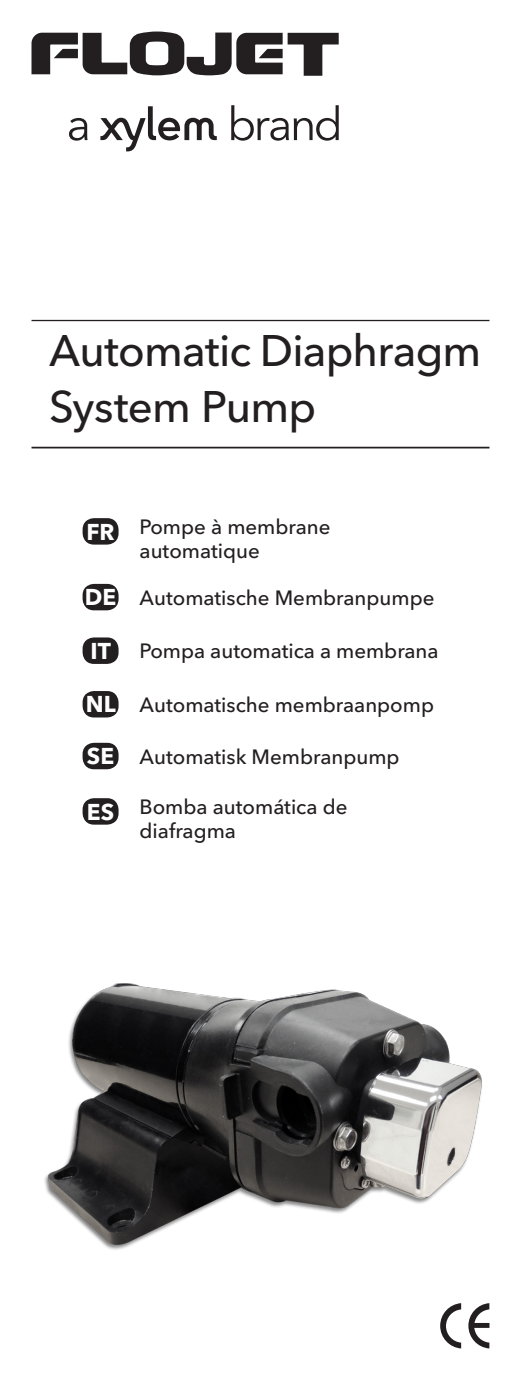
<style>
.page{position:relative;width:521px;height:1380px;background:#fff}
.page>*{position:absolute;margin:0;border:0;box-sizing:border-box;transform-origin:0 0}
.Cover_Headline{font:500 43.75px "Avenir Next LT Pro";letter-spacing:-.02em;color:#231f20}
.t1{font:700 22.75px "Avenir Next LT Pro";color:#fff}
.t2{font:500 20.47px/24.7px "Avenir Next LT Pro";color:#231f20}
</style>
<div class="page">
<hr style="left:32px;top:320px;width:457px;height:1px;background:#231f20">
<hr style="left:32px;top:446px;width:457px;height:2px;background:#231f20">
<div style="left:84px;top:519px;width:34px;height:24px;background:#231f20;border-radius:11px"></div>
<div style="left:83px;top:518px;width:36px;height:26px;border:2px solid #231f20;border-radius:11px"></div>
<div style="left:84px;top:584px;width:34px;height:25px;background:#231f20;border-radius:11px"></div>
<div style="left:83px;top:583px;width:36px;height:27px;border:2px solid #231f20;border-radius:11px"></div>
<div style="left:84px;top:638px;width:34px;height:25px;background:#231f20;border-radius:11px"></div>
<div style="left:83px;top:637px;width:36px;height:26px;border:2px solid #231f20;border-radius:11px"></div>
<div style="left:84px;top:692px;width:34px;height:24px;background:#231f20;border-radius:11px"></div>
<div style="left:83px;top:691px;width:36px;height:26px;border:2px solid #231f20;border-radius:11px"></div>
<div style="left:84px;top:743px;width:34px;height:25px;background:#231f20;border-radius:11px"></div>
<div style="left:83px;top:742px;width:36px;height:27px;border:2px solid #231f20;border-radius:11px"></div>
<div style="left:84px;top:799px;width:34px;height:24px;background:#231f20;border-radius:11px"></div>
<div style="left:83px;top:798px;width:36px;height:26px;border:2px solid #231f20;border-radius:11px"></div>
<svg style="left:32px;top:31px;width:307px;height:45px"></svg>
<svg style="left:69px;top:118px;width:19px;height:23px"></svg>
<svg style="left:231px;top:105px;width:108px;height:36px"></svg>
<svg style="left:100px;top:106px;width:117px;height:45px"></svg>
<svg style="left:440px;top:1303px;width:21px;height:45px"></svg>
<svg style="left:468px;top:1303px;width:21px;height:45px"></svg>
<img style="left:44px;top:983px;width:438px;height:267px">
<p class="Cover_Headline" style="left:49px;top:325px;width:434px">Automatic Diaphragm</p>
<p class="Cover_Headline" style="left:49px;top:380px;width:268px">System Pump</p>
<p class="t1" style="left:86px;top:517px;width:30px">FR</p>
<p class="t1" style="left:85px;top:583px;width:33px">DE</p>
<p class="t1" style="left:91px;top:636px;width:22px">IT</p>
<p class="t1" style="left:86px;top:690px;width:31px">NL</p>
<p class="t1" style="left:87px;top:742px;width:29px">SE</p>
<p class="t1" style="left:87px;top:797px;width:29px">ES</p>
<p class="t2" style="left:140px;top:514px;width:192px">Pompe à membrane automatique</p>
<p class="t2" style="left:140px;top:585px;width:296px">Automatische Membranpumpe</p>
<p class="t2" style="left:140px;top:638px;width:301px">Pompa automatica a membrana</p>
<p class="t2" style="left:140px;top:692px;width:296px">Automatische membraanpomp</p>
<p class="t2" style="left:140px;top:744px;width:261px">Automatisk Membranpump</p>
<p class="t2" style="left:140px;top:794px;width:209px">Bomba automática de diafragma</p>
</div>
